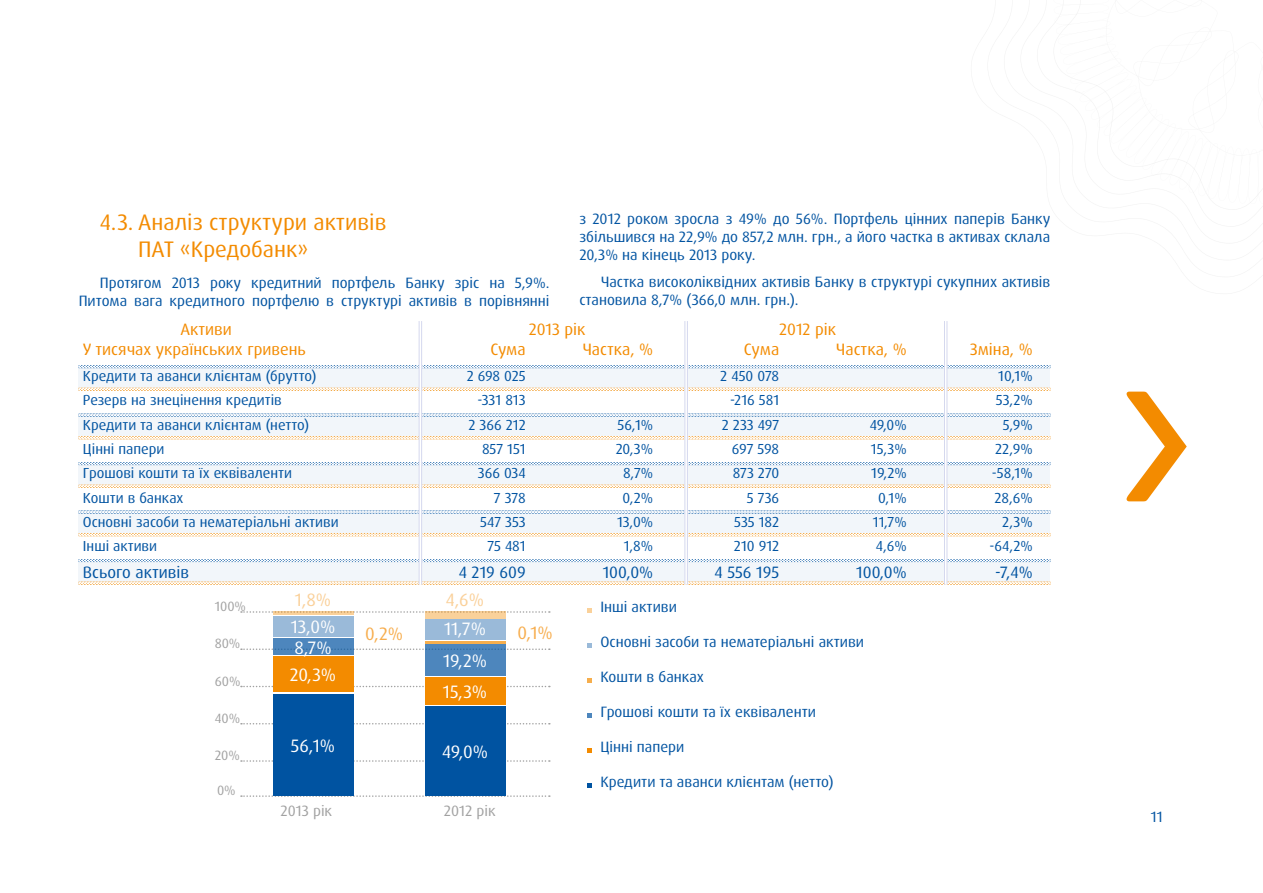
<style>
.page{position:relative;width:1263px;height:893px;background:#fff}
.page>*{position:absolute;margin:0;border:0;box-sizing:border-box;transform-origin:0 0}
.t1{font:22.5px/27px "Dax Pro";color:#f38b00}
.t2{font:18px/32.2px "Dax Pro";color:#fff}
.t3{font:18px "Dax Pro";color:#fad099}
.t4{font:18px "Dax Pro";color:#f7ad4d}
.t5{font:16.5px "Dax Pro";color:#f38b00}
.t6{font:16.5px "Dax Pro";color:#0053a1}
.t7{font:15px/18px "Dax Pro";color:#0053a1;text-align:right}
.t8{font:15px "Dax Pro";color:#a1a1a1}
.t9{font:14.55px "Dax Pro";color:#0053a1}
.t10{font:13.5px "Dax Pro";color:#a1a1a1}
</style>
<div class="page">
<svg style="left:1126px;top:392px;width:61px;height:109px"></svg>
<div style="left:79px;top:367px;width:971px;height:24px;background:#f2f6fa"></div>
<svg style="left:78px;top:388px;width:972px;height:3px"></svg>
<svg style="left:78px;top:365px;width:972px;height:3px"></svg>
<div style="left:79px;top:415px;width:971px;height:24px;background:#f2f6fa"></div>
<svg style="left:78px;top:436px;width:972px;height:3px"></svg>
<svg style="left:78px;top:413px;width:972px;height:4px"></svg>
<div style="left:79px;top:464px;width:971px;height:24px;background:#f2f6fa"></div>
<svg style="left:78px;top:485px;width:972px;height:3px"></svg>
<svg style="left:78px;top:462px;width:972px;height:3px"></svg>
<div style="left:79px;top:512px;width:971px;height:24px;background:#f2f6fa"></div>
<svg style="left:78px;top:533px;width:972px;height:3px"></svg>
<svg style="left:78px;top:510px;width:972px;height:4px"></svg>
<div style="left:79px;top:560px;width:971px;height:24px;background:#f2f6fa"></div>
<svg style="left:78px;top:581px;width:972px;height:4px"></svg>
<svg style="left:78px;top:559px;width:972px;height:3px"></svg>
<hr style="left:685px;top:321px;width:3px;height:264px;background:#fff">
<hr style="left:687px;top:321px;width:1px;height:264px;background:#d5d8ee">
<hr style="left:685px;top:321px;width:1px;height:264px;background:#d5d8ee">
<hr style="left:944px;top:321px;width:3px;height:264px;background:#fff">
<hr style="left:947px;top:321px;width:1px;height:264px;background:#d5d8ee">
<hr style="left:944px;top:321px;width:1px;height:264px;background:#d5d8ee">
<hr style="left:419px;top:321px;width:3px;height:264px;background:#fff">
<hr style="left:421px;top:321px;width:1px;height:264px;background:#d5d8ee">
<hr style="left:419px;top:321px;width:1px;height:264px;background:#d5d8ee">
<svg style="left:241px;top:611px;width:309px;height:2px"></svg>
<svg style="left:241px;top:648px;width:309px;height:2px"></svg>
<svg style="left:241px;top:686px;width:309px;height:1px"></svg>
<svg style="left:241px;top:723px;width:309px;height:1px"></svg>
<svg style="left:241px;top:760px;width:309px;height:2px"></svg>
<svg style="left:241px;top:795px;width:309px;height:2px"></svg>
<svg style="left:587px;top:608px;width:4px;height:4px"></svg>
<svg style="left:587px;top:643px;width:4px;height:4px"></svg>
<svg style="left:587px;top:678px;width:4px;height:4px"></svg>
<svg style="left:587px;top:713px;width:4px;height:4px"></svg>
<svg style="left:587px;top:748px;width:4px;height:4px"></svg>
<svg style="left:587px;top:783px;width:4px;height:4px"></svg>
<svg style="left:425px;top:611px;width:80px;height:7px"></svg>
<div style="left:425px;top:707px;width:80px;height:89px;background:#0053a1"></div>
<div style="left:425px;top:678px;width:80px;height:27px;background:#f38b00"></div>
<div style="left:425px;top:645px;width:80px;height:31px;background:#4d86bd"></div>
<div style="left:425px;top:619px;width:80px;height:21px;background:#9abad9"></div>
<hr style="left:425px;top:641px;width:80px;height:2px;background:#f38b00">
<hr style="left:273px;top:611px;width:80px;height:3px;background:#f38b00">
<div style="left:273px;top:694px;width:80px;height:102px;background:#0053a1"></div>
<div style="left:273px;top:656px;width:80px;height:35px;background:#f38b00"></div>
<div style="left:273px;top:638px;width:80px;height:17px;background:#4d86bd"></div>
<div style="left:273px;top:616px;width:80px;height:21px;background:#9abad9"></div>
<h1 class="t1" style="left:138px;top:209px;width:250px;text-indent:-38px">4.3. Аналіз структури активів<br>ПАТ «Кредобанк»</h1>
<p class="t7" style="left:79px;top:274px;width:472px">Протягом 2013 року кредитний портфель Банку зріс на 5,9%.<br>Питома вага кредитного портфелю в структурі активів в порівнянні</p>
<p class="t7" style="left:579px;top:210px;width:472px;text-align:justify">з 2012 роком зросла з 49% до 56%. Портфель цінних паперів Банку збільшився на 22,9% до 857,2 млн. грн., а його частка в активах склала 20,3% на кінець 2013 року.</p>
<p class="t7" style="left:579px;top:273px;width:472px;text-align:left;text-indent:21px">Частка високоліквідних активів Банку в структурі сукупних активів становила 8,7% (366,0 млн. грн.).</p>
<p class="t5" style="left:180px;top:319px;width:53px">Активи</p>
<p class="t5" style="left:529px;top:319px;width:58px">2013 рік</p>
<p class="t5" style="left:779px;top:319px;width:58px">2012 рік</p>
<p class="t5" style="left:83px;top:339px;width:225px">У тисячах українських гривень</p>
<p class="t5" style="left:490px;top:339px;width:37px">Сума</p>
<p class="t5" style="left:582px;top:339px;width:72px">Частка, %</p>
<p class="t5" style="left:744px;top:339px;width:37px">Сума</p>
<p class="t5" style="left:836px;top:339px;width:72px">Частка, %</p>
<p class="t5" style="left:970px;top:339px;width:64px">Зміна, %</p>
<p class="t9" style="left:83px;top:367px;width:235px">Кредити та аванси клієнтам (брутто)</p>
<p class="t9" style="left:467px;top:367px;width:60px">2 698 025</p>
<p class="t9" style="left:720px;top:367px;width:60px">2 450 078</p>
<p class="t9" style="left:998px;top:367px;width:36px">10,1%</p>
<p class="t9" style="left:83px;top:391px;width:200px">Резерв на знецінення кредитів</p>
<p class="t9" style="left:477px;top:391px;width:50px">-331 813</p>
<p class="t9" style="left:730px;top:391px;width:51px">-216 581</p>
<p class="t9" style="left:996px;top:391px;width:38px">53,2%</p>
<p class="t9" style="left:83px;top:415px;width:228px">Кредити та аванси клієнтам (нетто)</p>
<p class="t9" style="left:468px;top:415px;width:59px">2 366 212</p>
<p class="t9" style="left:617px;top:415px;width:37px">56,1%</p>
<p class="t9" style="left:722px;top:415px;width:59px">2 233 497</p>
<p class="t9" style="left:870px;top:415px;width:39px">49,0%</p>
<p class="t9" style="left:1003px;top:415px;width:32px">5,9%</p>
<p class="t9" style="left:83px;top:440px;width:83px">Цінні папери</p>
<p class="t9" style="left:482px;top:440px;width:45px">857 151</p>
<p class="t9" style="left:616px;top:440px;width:39px">20,3%</p>
<p class="t9" style="left:732px;top:440px;width:49px">697 598</p>
<p class="t9" style="left:871px;top:440px;width:37px">15,3%</p>
<p class="t9" style="left:995px;top:440px;width:39px">22,9%</p>
<p class="t9" style="left:83px;top:464px;width:211px">Грошові кошти та їх еквіваленти</p>
<p class="t9" style="left:478px;top:464px;width:49px">366 034</p>
<p class="t9" style="left:623px;top:464px;width:32px">8,7%</p>
<p class="t9" style="left:733px;top:464px;width:48px">873 270</p>
<p class="t9" style="left:871px;top:464px;width:37px">19,2%</p>
<p class="t9" style="left:992px;top:464px;width:42px">-58,1%</p>
<p class="t9" style="left:83px;top:488px;width:102px">Кошти в банках</p>
<p class="t9" style="left:494px;top:488px;width:33px">7 378</p>
<p class="t9" style="left:623px;top:488px;width:32px">0,2%</p>
<p class="t9" style="left:747px;top:488px;width:34px">5 736</p>
<p class="t9" style="left:878px;top:488px;width:30px">0,1%</p>
<p class="t9" style="left:994px;top:488px;width:40px">28,6%</p>
<p class="t9" style="left:83px;top:512px;width:257px">Основні засоби та нематеріальні активи</p>
<p class="t9" style="left:480px;top:512px;width:47px">547 353</p>
<p class="t9" style="left:617px;top:512px;width:38px">13,0%</p>
<p class="t9" style="left:734px;top:512px;width:46px">535 182</p>
<p class="t9" style="left:873px;top:512px;width:35px">11,7%</p>
<p class="t9" style="left:1002px;top:512px;width:32px">2,3%</p>
<p class="t9" style="left:83px;top:537px;width:76px">Інші активи</p>
<p class="t9" style="left:487px;top:537px;width:40px">75 481</p>
<p class="t9" style="left:624px;top:537px;width:31px">1,8%</p>
<p class="t9" style="left:734px;top:537px;width:47px">210 912</p>
<p class="t9" style="left:876px;top:537px;width:32px">4,6%</p>
<p class="t9" style="left:989px;top:537px;width:45px">-64,2%</p>
<p class="t6" style="left:83px;top:561px;width:108px">Всього активів</p>
<p class="t6" style="left:459px;top:561px;width:68px">4 219 609</p>
<p class="t6" style="left:603px;top:561px;width:52px">100,0%</p>
<p class="t6" style="left:714px;top:561px;width:66px">4 556 195</p>
<p class="t6" style="left:856px;top:561px;width:52px">100,0%</p>
<p class="t6" style="left:995px;top:561px;width:39px">-7,4%</p>
<p class="t10" style="left:215px;top:598px;width:33px">100%</p>
<p class="t10" style="left:215px;top:635px;width:27px">80%</p>
<p class="t10" style="left:215px;top:672px;width:27px">60%</p>
<p class="t10" style="left:215px;top:710px;width:27px">40%</p>
<p class="t10" style="left:215px;top:747px;width:27px">20%</p>
<p class="t10" style="left:217px;top:782px;width:20px">0%</p>
<p class="t8" style="left:281px;top:801px;width:53px">2013 рік</p>
<p class="t8" style="left:444px;top:801px;width:53px">2012 рік</p>
<p class="t3" style="left:295px;top:588px;width:38px">1,8%</p>
<p class="t3" style="left:446px;top:588px;width:40px">4,6%</p>
<p class="t7" style="left:600px;top:598px;width:78px">Інші активи</p>
<p class="t7" style="left:600px;top:633px;width:265px">Основні засоби та нематеріальні активи</p>
<p class="t7" style="left:600px;top:668px;width:105px">Кошти в банках</p>
<p class="t7" style="left:600px;top:703px;width:217px">Грошові кошти та їх еквіваленти</p>
<p class="t7" style="left:600px;top:738px;width:86px">Цінні папери</p>
<p class="t7" style="left:600px;top:773px;width:235px">Кредити та аванси клієнтам (нетто)</p>
<p class="t2" style="left:291px;top:611px;width:46px">13,0%</p>
<p class="t2" style="left:443px;top:613px;width:46px">11,7%<br>19,2%</p>
<p class="t4" style="left:365px;top:622px;width:39px">0,2%</p>
<p class="t4" style="left:517px;top:621px;width:37px">0,1%</p>
<p class="t2" style="left:294px;top:631px;width:39px">8,7%</p>
<p class="t2" style="left:290px;top:659px;width:48px">20,3%</p>
<p class="t2" style="left:443px;top:676px;width:46px">15,3%</p>
<p class="t2" style="left:291px;top:730px;width:46px">56,1%</p>
<p class="t2" style="left:442px;top:736px;width:47px">49,0%</p>
<p class="t7" style="left:1151px;top:808px;width:13px">11</p>
</div>
